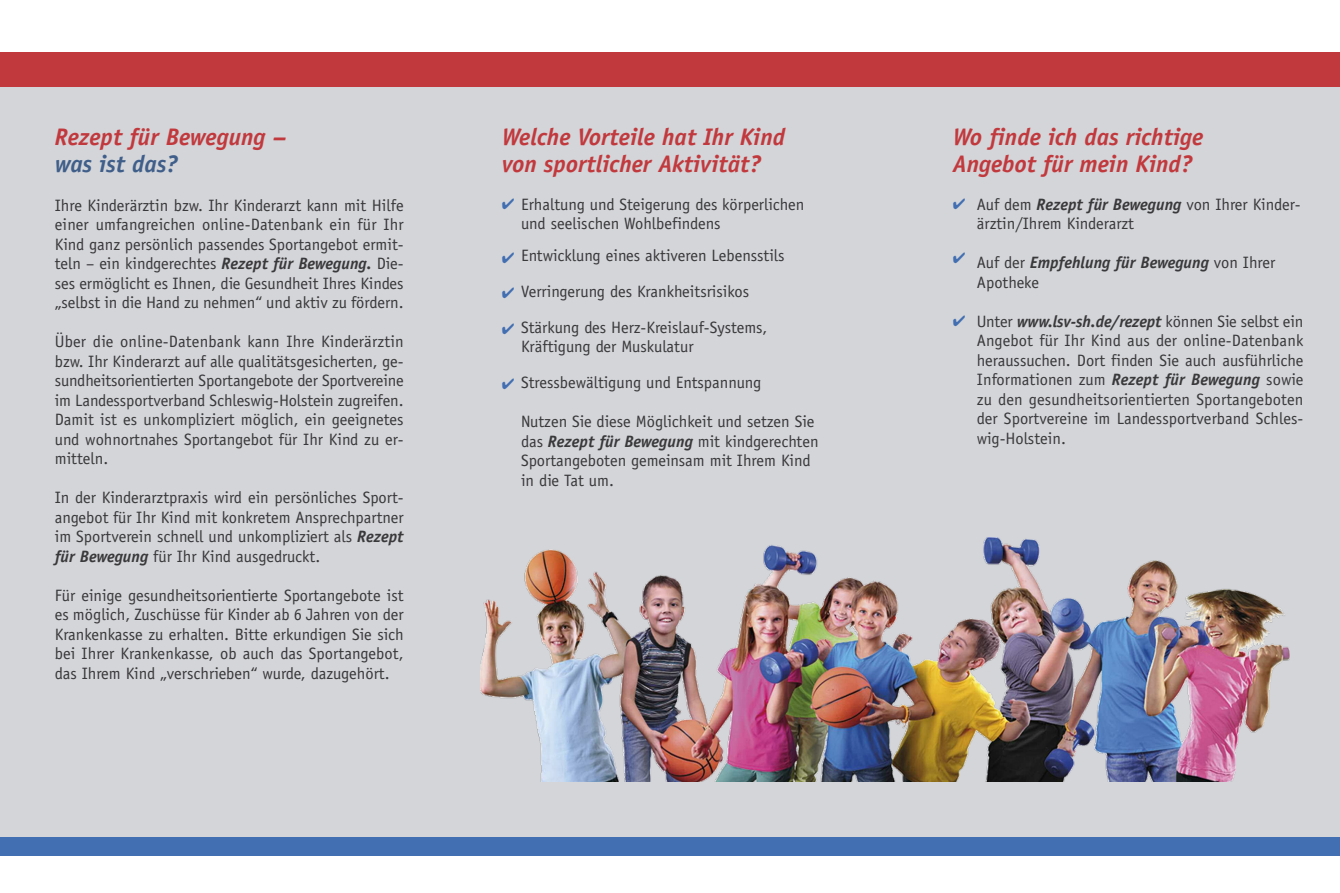
<style>
.page{position:relative;width:1340px;height:893px;background:#fff}
.page>*{position:absolute;margin:0;border:0;box-sizing:border-box;transform-origin:0 0}
.t1{font:italic 700 24px/27px "Officina Sans";color:#c2393d}
.t2{font:italic 700 24px "Officina Sans";color:#3f5e89}
.t3{font:16.5px/19.5px "Officina Sans";color:#39383a;text-align:justify}
.s1{font-weight:700;font-style:italic}
.s2{color:#426eb2}
</style>
<div class="page">
<div style="left:0;top:87px;width:1339px;height:752px;background:#d3d5d9"></div>
<div style="left:0;top:53px;width:1339px;height:34px;background:#c2393d"></div>
<div style="left:0;top:837px;width:1339px;height:18px;background:#426eb2"></div>
<img style="left:480px;top:537px;width:809px;height:245px">
<h1 class="t1" style="left:55px;top:125px;width:233px">Rezept für Bewegung –</h1>
<h1 class="t2" style="left:55px;top:155px;width:124px">was ist das?</h1>
<p class="t3" style="left:55px;top:197px;width:350px">Ihre Kinderärztin bzw. Ihr Kinderarzt kann mit Hilfe einer umfangreichen online-Datenbank ein für Ihr Kind ganz persönlich passendes Sportangebot ermit&shy;teln – ein kindgerechtes <span class="s1">Rezept für Bewegung.</span> Die&shy;ses ermöglicht es Ihnen, die Gesundheit Ihres Kindes „selbst in die Hand zu nehmen“ und aktiv zu fördern.</p>
<p class="t3" style="left:55px;top:333px;width:350px">Über die online-Datenbank kann Ihre Kinderärztin bzw. Ihr Kinderarzt auf alle qualitätsgesicherten, ge&shy;sundheitsorientierten Sportangebote der Sportvereine im Landessportverband Schleswig-Holstein zugreifen.<br>Damit ist es unkompliziert möglich, ein geeignetes und wohnortnahes Sportangebot für Ihr Kind zu er&shy;mitteln.</p>
<p class="t3" style="left:55px;top:489px;width:350px">In der Kinderarztpraxis wird ein persönliches Sport&shy;angebot für Ihr Kind mit konkretem Ansprechpartner im Sportverein schnell und unkompliziert als <span class="s1">Rezept für Bewegung</span> für Ihr Kind ausgedruckt.</p>
<p class="t3" style="left:55px;top:587px;width:350px">Für einige gesundheitsorientierte Sportangebote ist es möglich, Zuschüsse für Kinder ab 6 Jahren von der Krankenkasse zu erhalten. Bitte erkundigen Sie sich bei Ihrer Krankenkasse, ob auch das Sportangebot, das Ihrem Kind „verschrieben“ wurde, dazugehört.</p>
<h1 class="t1" style="left:502px;top:125px;width:285px">Welche Vorteile hat Ihr Kind von sportlicher Aktivität?</h1>
<h1 class="t1" style="left:952px;top:125px;width:252px">Wo finde ich das richtige<br>Angebot für mein Kind?</h1>
<p class="t3" style="left:976px;top:196px;width:325px">Auf dem <span class="s1">Rezept für Bewegung</span> von Ihrer Kinder&shy;ärztin/Ihrem Kinderarzt</p>
<p class="t3" style="left:976px;top:254px;width:300px">Auf der <span class="s1">Empfehlung für Bewegung</span> von Ihrer<br>Apotheke</p>
<p class="t3" style="left:976px;top:313px;width:328px">Unter <span class="s1">www.lsv-sh.de/rezept</span> können Sie selbst ein Angebot für Ihr Kind aus der online-Datenbank heraussuchen. Dort finden Sie auch ausführliche Informationen zum <span class="s1">Rezept für Bewegung</span> sowie zu den gesundheitsorientierten Sportangeboten der Sportvereine im Landessportverband Schles&shy;wig-Holstein.</p>
<p class="t3" style="left:521px;top:196px;width:285px;text-indent:-19px"><span class="s2">✔</span> Erhaltung und Steigerung des körperlichen und seelischen Wohlbefindens</p>
<p class="t3" style="left:521px;top:247px;width:265px">Entwicklung eines aktiveren Lebensstils</p>
<p class="t3" style="left:502px;top:283px;width:249px"><span class="s2">✔</span> Verringerung des Krankheitsrisikos</p>
<p class="t3" style="left:521px;top:319px;width:248px;text-indent:-19px"><span class="s2">✔</span> Stärkung des Herz-Kreislauf-Systems,<br>Kräftigung der Muskulatur</p>
<p class="t3" style="left:502px;top:374px;width:261px"><span class="s2">✔</span> Stressbewältigung und Entspannung</p>
<p class="t3" style="left:521px;top:413px;width:299px;text-align:left">Nutzen Sie diese Möglichkeit und setzen Sie das <span class="s1">Rezept für Bewegung</span> mit kindgerechten Sportangeboten gemeinsam mit Ihrem Kind in die Tat um.</p>
</div>
